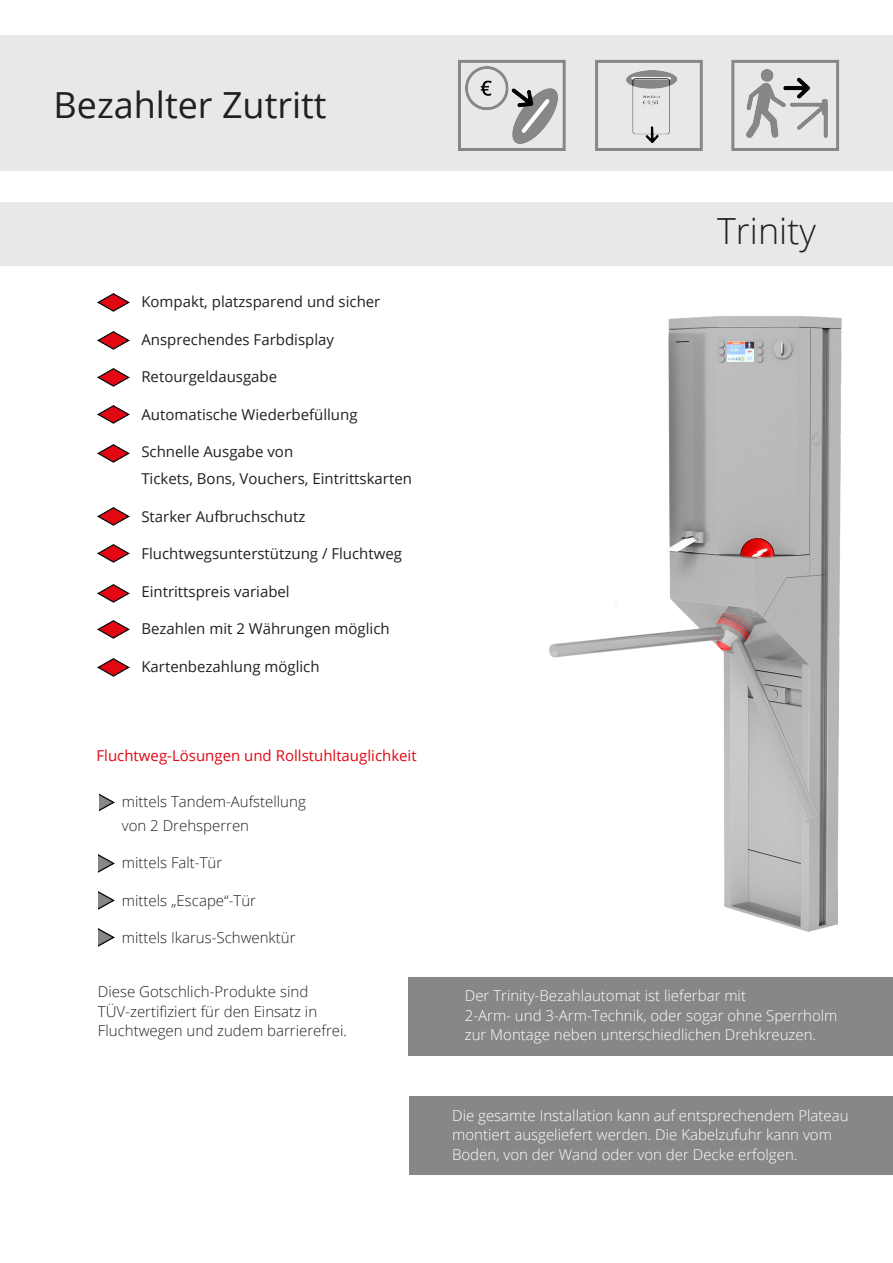
<style>
.page{position:relative;width:893px;height:1263px;background:#fff}
.page>*{position:absolute;margin:0;border:0;box-sizing:border-box;transform-origin:0 0}
.t1{font:36px "Open Sans";color:#231f20}
.t2{font:300 36px "Open Sans";color:#231f20}
.t3{font:15px "Open Sans";color:#231f20}
.t4{font:300 15px/19.5px "Open Sans";color:#fff}
.t5{font:300 15px/19.5px "Open Sans";color:#231f20}
.t6{font:15px "Open Sans";color:#e30613}
</style>
<div class="page">
<div style="left:409px;top:1096px;width:484px;height:79px;background:#878786"></div>
<img style="left:549px;top:316px;width:293px;height:616px">
<div style="left:0;top:35px;width:893px;height:135px;background:#e4e4e4"></div>
<img style="left:626px;top:70px;width:50px;height:72px">
<img style="left:747px;top:69px;width:81px;height:69px">
<img style="left:465px;top:67px;width:93px;height:76px">
<div style="left:458px;top:60px;width:108px;height:91px;border:3px solid #878786"></div>
<div style="left:595px;top:60px;width:108px;height:91px;border:3px solid #878786"></div>
<div style="left:731px;top:60px;width:108px;height:91px;border:3px solid #878786"></div>
<div style="left:0;top:202px;width:893px;height:64px;background:#e4e4e4"></div>
<img style="left:97px;top:293px;width:33px;height:18px">
<img style="left:97px;top:332px;width:33px;height:18px">
<img style="left:97px;top:405px;width:33px;height:18px">
<img style="left:97px;top:369px;width:33px;height:18px">
<img style="left:97px;top:444px;width:33px;height:18px">
<img style="left:97px;top:507px;width:33px;height:18px">
<img style="left:99px;top:793px;width:16px;height:18px">
<img style="left:99px;top:854px;width:16px;height:18px">
<img style="left:99px;top:891px;width:16px;height:18px">
<img style="left:99px;top:929px;width:16px;height:18px">
<img style="left:97px;top:545px;width:33px;height:18px">
<img style="left:97px;top:584px;width:33px;height:18px">
<img style="left:97px;top:620px;width:33px;height:18px">
<div style="left:408px;top:977px;width:485px;height:79px;background:#878786"></div>
<img style="left:97px;top:658px;width:33px;height:18px">
<p class="t1" style="left:53px;top:80px;width:275px">Bezahlter Zutritt</p>
<p class="t3" style="left:141px;top:291px;width:241px">Kompakt, platzsparend und sicher</p>
<p class="t3" style="left:141px;top:329px;width:194px">Ansprechendes Farbdisplay</p>
<p class="t3" style="left:141px;top:366px;width:137px">Retourgeldausgabe</p>
<p class="t3" style="left:141px;top:404px;width:218px">Automatische Wiederbefüllung</p>
<p class="t3" style="left:141px;top:441px;width:153px">Schnelle Ausgabe von</p>
<p class="t3" style="left:141px;top:468px;width:272px">Tickets, Bons, Vouchers, Eintrittskarten</p>
<p class="t3" style="left:141px;top:506px;width:165px">Starker Aufbruchschutz</p>
<p class="t3" style="left:141px;top:543px;width:262px">Fluchtwegsunterstützung / Fluchtweg</p>
<p class="t3" style="left:141px;top:581px;width:150px">Eintrittspreis variabel</p>
<p class="t3" style="left:141px;top:618px;width:250px">Bezahlen mit 2 Währungen möglich</p>
<p class="t3" style="left:141px;top:656px;width:180px">Kartenbezahlung möglich</p>
<p class="t6" style="left:97px;top:746px;width:322px">Fluchtweg-Lösungen und Rollstuhltauglichkeit</p>
<p class="t5" style="left:122px;top:791px;width:186px">mittels Tandem-Aufstellung</p>
<p class="t5" style="left:122px;top:815px;width:129px">von 2 Drehsperren</p>
<p class="t5" style="left:122px;top:852px;width:102px">mittels Falt-Tür</p>
<p class="t5" style="left:122px;top:890px;width:136px">mittels „Escape“-Tür</p>
<p class="t5" style="left:122px;top:927px;width:175px">mittels Ikarus-Schwenktür</p>
<p class="t5" style="left:98px;top:981px;width:251px">Diese Gotschlich-Produkte sind<br>TÜV-zertifiziert für den Einsatz in<br>Fluchtwegen und zudem barrierefrei.</p>
<p class="t2" style="left:717px;top:206px;width:100px">Trinity</p>
<p class="t4" style="left:465px;top:986px;width:283px">Der Trinity-Bezahlautomat ist lieferbar mit</p>
<p class="t4" style="left:465px;top:1005px;width:374px">2-Arm- und 3-Arm-Technik, oder sogar ohne Sperrholm</p>
<p class="t4" style="left:465px;top:1025px;width:353px">zur Montage neben unterschiedlichen Drehkreuzen.</p>
<p class="t4" style="left:452px;top:1105px;width:398px">Die gesamte Installation kann auf entsprechendem Plateau montiert ausgeliefert werden. Die Kabelzufuhr kann vom<br>Boden, von der Wand oder von der Decke erfolgen.</p>
</div>
